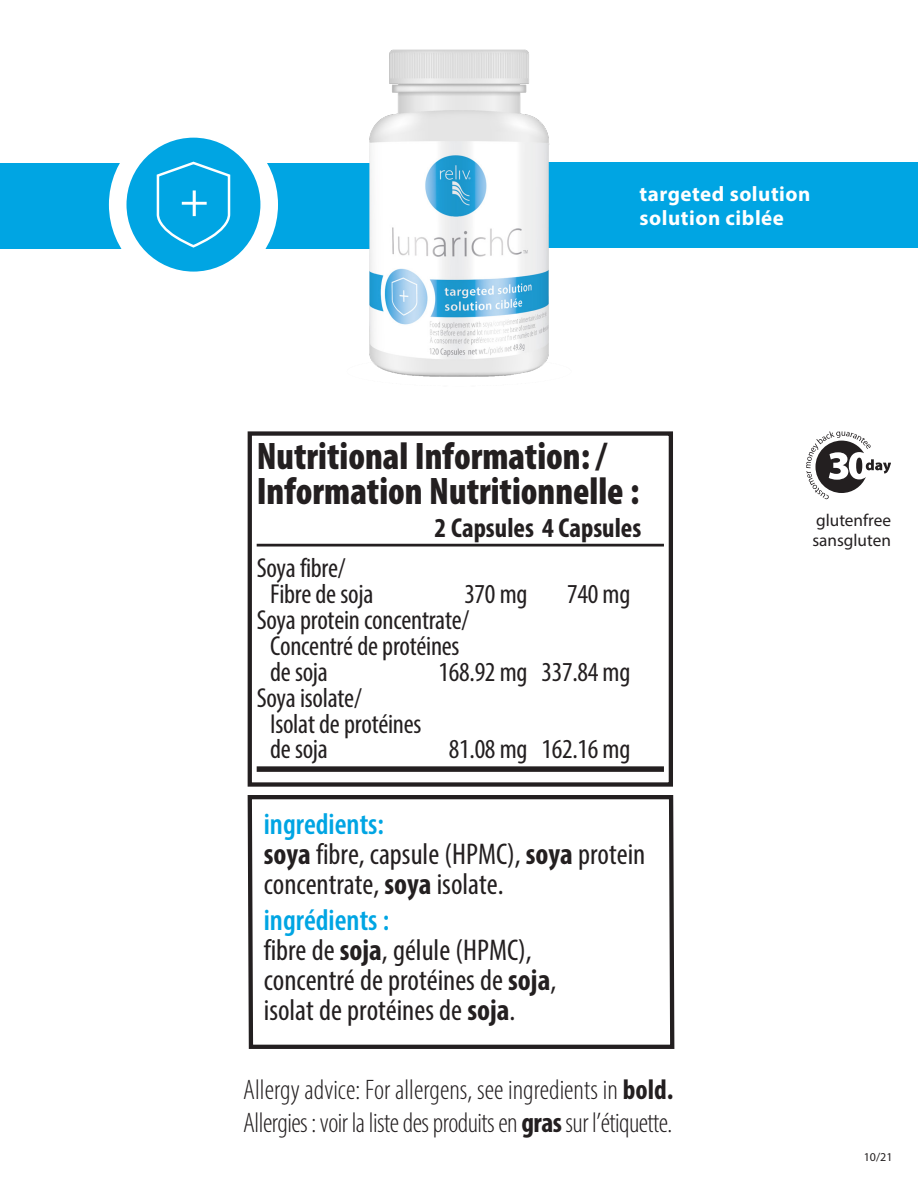
<style>
.page{position:relative;width:918px;height:1188px;background:#fff}
.page>*{position:absolute;margin:0;border:0;box-sizing:border-box;transform-origin:0 0}
.t1{font:900 condensed 38.55px/34.3px "Myriad Pro";color:#231f20;scale:.96 1}
.t2{font:condensed 30px/30px "Myriad Pro";color:#231f20}
.t3{font:300 condensed 28.35px "Myriad Pro";letter-spacing:-.02em;color:#231f20}
.t4{font:300 condensed 28.35px "Myriad Pro";color:#231f20}
.t5{font:condensed 27.45px/25.8px "Myriad Pro";letter-spacing:-.01em;color:#231f20}
.t6{font:700 condensed 27.45px "Myriad Pro";color:#231f20}
.t7{font:700 21px "Myriad Pro";letter-spacing:.025em;color:#fff}
.t8{font:17.25px "Myriad Pro";color:#231f20}
.t9{font:12px "Myriad Pro";color:#231f20}
.s1{font-weight:600;color:#00a5e3}
.s2{font-weight:700}
</style>
<div class="page">
<svg style="left:806px;top:431px;width:85px;height:68px"></svg>
<hr style="left:257px;top:544px;width:407px;height:3px;background:#231f20">
<div style="left:257px;top:766px;width:407px;height:6px;background:#231f20"></div>
<div style="left:248px;top:431px;width:425px;height:356px;border:4px solid #231f20"></div>
<svg style="left:247px;top:795px;width:428px;height:254px"></svg>
<div style="left:494px;top:162px;width:424px;height:86px;background:#00a5e3"></div>
<div style="left:0;top:164px;width:373px;height:85px;background:#00a5e3"></div>
<svg style="left:118px;top:129px;width:151px;height:151px"></svg>
<div style="left:109px;top:120px;width:169px;height:169px;border:18px solid #fff;border-radius:50%"></div>
<svg style="left:155px;top:160px;width:77px;height:90px"></svg>
<img style="left:329px;top:49px;width:220px;height:328px">
<p class="t7" style="left:640px;top:180px;width:172px">targeted solution</p>
<p class="t7" style="left:640px;top:204px;width:146px">solution ciblée</p>
<p class="t1" style="left:257px;top:438px;width:400px">Nutritional Information: /<br>Information Nutritionnelle :</p>
<p class="t6" style="left:435px;top:510px;width:208px">2 Capsules 4 Capsules</p>
<p class="t5" style="left:270px;top:555px;width:105px;text-indent:-13px">Soya fibre/<br>Fibre de soja</p>
<p class="t5" style="left:464px;top:581px;width:65px">370 mg</p>
<p class="t5" style="left:567px;top:581px;width:65px">740 mg</p>
<p class="t5" style="left:270px;top:607px;width:201px;text-indent:-13px">Soya protein concentrate/<br>Concentré de protéines de soja</p>
<p class="t5" style="left:439px;top:658px;width:193px">168.92 mg 337.84 mg</p>
<p class="t5" style="left:270px;top:685px;width:153px;text-indent:-13px">Soya isolate/<br>Isolat de protéines de soja</p>
<p class="t5" style="left:449px;top:736px;width:183px">81.08 mg 162.16 mg</p>
<p class="t2" style="left:264px;top:808px;width:383px"><span class="s1">ingredients:<br></span><span class="s2">soya</span> fibre, capsule (HPMC), <span class="s2">soya</span> protein concentrate, <span class="s2">soya</span> isolate.</p>
<p class="t2" style="left:264px;top:905px;width:294px"><span class="s1">ingrédients :<br></span>fibre de <span class="s2">soja</span>, gélule (HPMC), concentré de protéines de <span class="s2">soja</span>, isolat de protéines de <span class="s2">soja</span>.</p>
<p class="t4" style="left:243px;top:1072px;width:432px">Allergy advice: For allergens, see ingredients in <span class="s2">bold.</span></p>
<p class="t3" style="left:243px;top:1106px;width:431px">Allergies : voir la liste des produits en <span class="s2">gras</span> sur l’étiquette.</p>
<p class="t8" style="left:816px;top:509px;width:76px">glutenfree</p>
<p class="t8" style="left:812px;top:530px;width:80px">sansgluten</p>
<p class="t9" style="left:864px;top:1150px;width:30px">10/21</p>
</div>
